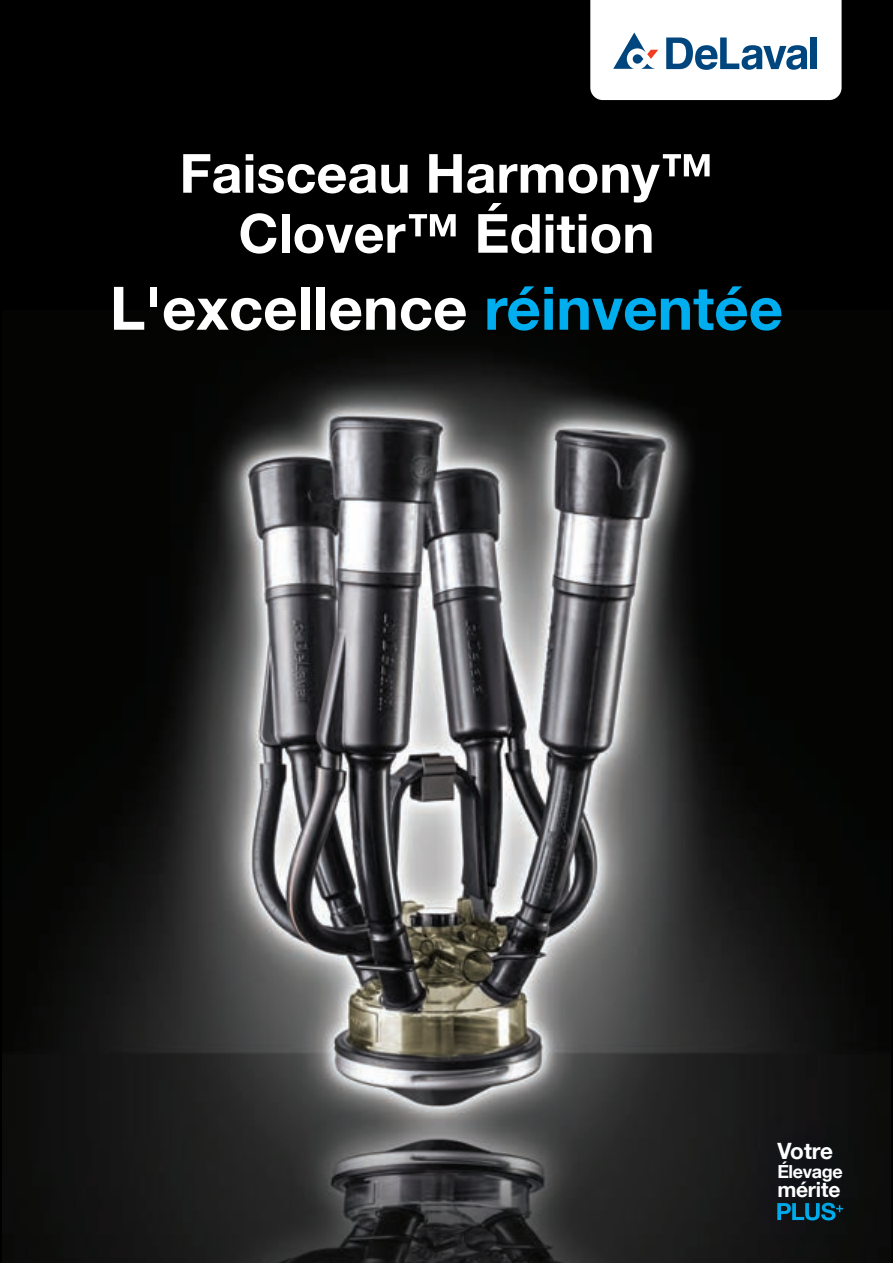
<style>
.page{position:relative;width:893px;height:1263px;background:#000}
.page>*{position:absolute;margin:0;border:0;box-sizing:border-box;transform-origin:0 0}
.t1{font:700 60px "Helvetica Neue LT Std";color:#fff}
.t2{font:700 54px/60px "Helvetica Neue LT Std";color:#fff;text-align:center}
.t3{font:700 22.5px "Helvetica Neue LT Com";letter-spacing:-.01em;color:#fff}
.t4{font:700 21px "Helvetica Neue LT Com";letter-spacing:-.01em;color:#fff}
.t5{font:700 18px "Helvetica Neue LT Com";letter-spacing:-.02em;color:#fff}
.s1{color:#00aeef}
</style>
<div class="page">
<img style="left:2px;top:353px;width:889px;height:910px">
<svg style="left:590px;top:0;width:252px;height:100px;background:#e0e7ed"></svg>
<div style="left:749px;top:1175px;width:119px;height:74px;background:#0f1110"></div>
<div style="left:751px;top:1116px;width:117px;height:109px;background:#101116"></div>
<p class="t2" style="left:179px;top:142px;width:535px">Faisceau Harmony™<br>Clover™ Édition</p>
<p class="t1" style="left:110px;top:271px;width:675px">L'excellence <span class="s1">réinventée</span></p>
<p class="t3" style="left:777px;top:1137px;width:57px">Votre</p>
<p class="t5" style="left:777px;top:1160px;width:67px">Élevage</p>
<p class="t4" style="left:777px;top:1176px;width:65px">mérite</p>
</div>
